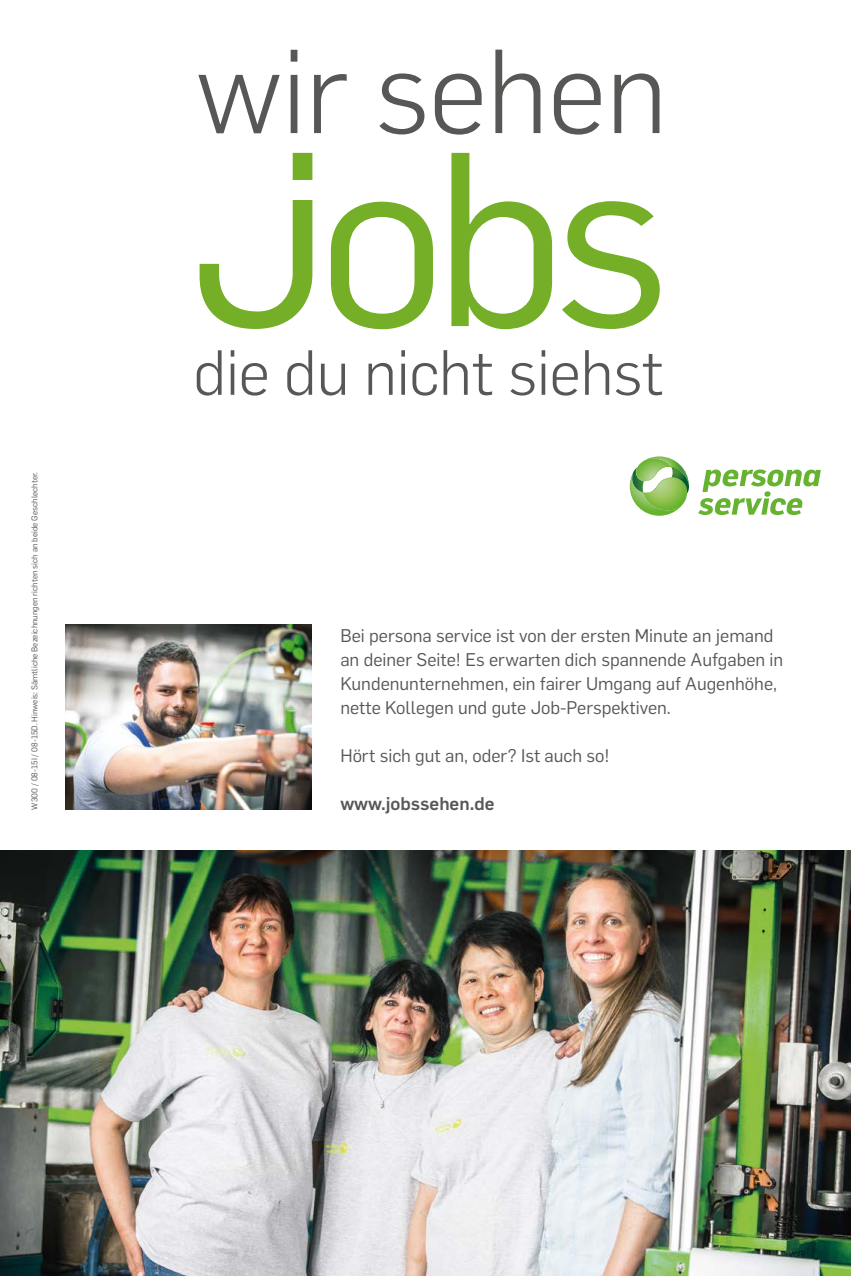
<style>
.page{position:relative;width:851px;height:1276px;background:#fff}
.page>*{position:absolute;margin:0;border:0;box-sizing:border-box;transform-origin:0 0}
.t1{font:242.85px "Flama";color:#74af27}
.t2{font:300 116.85px "Flama";letter-spacing:-.005em;color:#575756}
.t3{font:300 62.55px "Flama";letter-spacing:-.005em;color:#575756}
.t4{font:18px/24px "Flama";color:#575756}
.t5{font:500 18px "Flama";color:#575756}
.t6{font:8.25px "Flama";color:#575756}
</style>
<div class="page">
<img style="left:0;top:852px;width:850px;height:424px">
<svg style="left:698px;top:469px;width:122px;height:46px"></svg>
<svg style="left:629px;top:456px;width:59px;height:60px"></svg>
<img style="left:66px;top:624px;width:246px;height:185px">
<hr style="left:0;top:425px;width:850px;height:1px;background:#f6b9d5">
<hr style="left:0;top:850px;width:850px;height:2px;background:#f6b9d5">
<p class="t6" style="left:29px;top:809px;width:339px;rotate:-90deg">W300 / 08-15I / 08-15D. Hinweis: Sämtliche Bezeichnungen richten sich an beide Geschlechter.</p>
<p class="t2" style="left:195px;top:13px;width:473px">wir sehen</p>
<p class="t1" style="left:188px;top:73px;width:483px">Jobs</p>
<p class="t3" style="left:193px;top:330px;width:471px">die du nicht siehst</p>
<p class="t4" style="left:340px;top:622px;width:444px">Bei persona service ist von der ersten Minute an jemand an deiner Seite! Es erwarten dich spannende Aufgaben in Kundenunternehmen, ein fairer Umgang auf Augenhöhe, nette Kollegen und gute Job-Perspektiven.</p>
<p class="t4" style="left:340px;top:742px;width:270px">Hört sich gut an, oder? Ist auch so!</p>
<p class="t5" style="left:340px;top:790px;width:155px">www.jobssehen.de</p>
</div>
